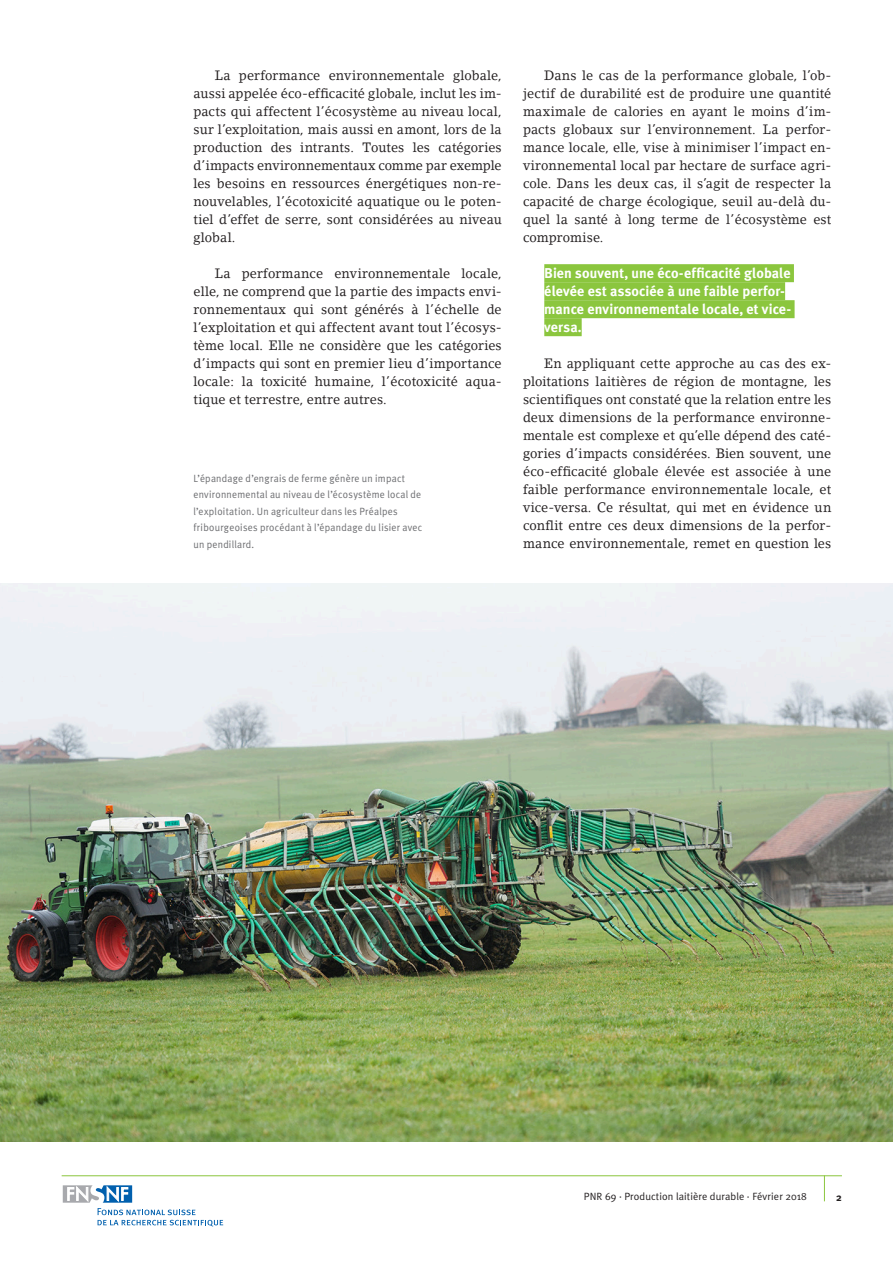
<style>
.page{position:relative;width:893px;height:1263px;background:#fff}
.page>*{position:absolute;margin:0;border:0;box-sizing:border-box;transform-origin:0 0}
.t1{font:700 14.25px/18px "Meta Plus";letter-spacing:.005em;color:#fff}
.t2{font:13.5px/18px "Lino Letter";letter-spacing:.005em;color:#231f20;text-align:justify;scale:.95 1}
.t3{font:10.5px/16.5px "Meta Plus Normal";letter-spacing:.025em;color:#6c6d70;scale:.95 1}
.t4{font:10.5px "Meta Plus Normal";letter-spacing:.01em;color:#231f20}
.t5{font:700 10.5px "Meta Plus";color:#231f20}
</style>
<div class="page">
<hr style="left:62px;top:1175px;width:780px;height:1px;background:#8bc63e">
<svg style="left:824px;top:1175px;width:1px;height:26px"></svg>
<div style="left:62px;top:1184px;width:71px;height:20px;border:2px solid #fff"></div>
<svg style="left:63px;top:1185px;width:160px;height:41px"></svg>
<div style="left:544px;top:264px;width:250px;height:18px;background:#8bc63e"></div>
<div style="left:544px;top:282px;width:241px;height:18px;background:#8bc63e"></div>
<div style="left:544px;top:300px;width:251px;height:18px;background:#8bc63e"></div>
<div style="left:544px;top:318px;width:38px;height:18px;background:#8bc63e"></div>
<img style="left:0;top:584px;width:893px;height:558px">
<p class="t2" style="left:193px;top:66px;width:326px;text-indent:21px">La performance environnementale globale, aussi appelée éco-efficacité globale, inclut les im&shy;pacts qui affectent l’écosystème au niveau local, sur l’exploitation, mais aussi en amont, lors de la production des intrants. Toutes les catégories d’impacts environnementaux comme par exemple les besoins en ressources énergétiques non-re&shy;nouvelables, l’écotoxicité aquatique ou le poten&shy;tiel d’effet de serre, sont considérées au niveau global.</p>
<p class="t2" style="left:193px;top:264px;width:326px;text-indent:21px">La performance environnementale locale, elle, ne comprend que la partie des impacts envi&shy;ronnementaux qui sont générés à l’échelle de l’exploitation et qui affectent avant tout l’écosys&shy;tème local. Elle ne considère que les catégories d’impacts qui sont en premier lieu d’importance locale: la toxicité humaine, l’écotoxicité aqua&shy;tique et terrestre, entre autres.</p>
<p class="t3" style="left:193px;top:470px;width:242px">L’épandage d’engrais de ferme génère un impact environnemental au niveau de l’écosystème local de l’exploitation. Un agriculteur dans les Préalpes fribourgeoises procédant à l’épandage du lisier avec un pendillard.</p>
<p class="t2" style="left:523px;top:66px;width:326px;text-indent:21px">Dans le cas de la performance globale, l’ob&shy;jectif de durabilité est de produire une quantité maximale de calories en ayant le moins d’im&shy;pacts globaux sur l’environnement. La perfor&shy;mance locale, elle, vise à minimiser l’impact en&shy;vironnemental local par hectare de surface agri&shy;cole. Dans les deux cas, il s’agit de respecter la capacité de charge écologique, seuil au-delà du&shy;quel la santé à long terme de l’écosystème est compromise.</p>
<p class="t1" style="left:544px;top:264px;width:249px">Bien souvent, une éco-efficacité globale élevée est associée à une faible perfor&shy;mance environnementale locale, et vice&shy;versa.</p>
<p class="t2" style="left:523px;top:354px;width:326px;text-indent:21px">En appliquant cette approche au cas des ex&shy;ploitations laitières de région de montagne, les scientifiques ont constaté que la relation entre les deux dimensions de la performance environne&shy;mentale est complexe et qu’elle dépend des caté&shy;gories d’impacts considérées. Bien souvent, une éco-efficacité globale élevée est associée à une faible performance environnementale locale, et vice-versa. Ce résultat, qui met en évidence un conflit entre ces deux dimensions de la perfor&shy;mance environnementale, remet en question les</p>
<p class="t4" style="left:584px;top:1190px;width:224px">PNR 69 · Production laitière durable · Février 2018</p>
<p class="t5" style="left:836px;top:1191px;width:7px">2</p>
</div>
